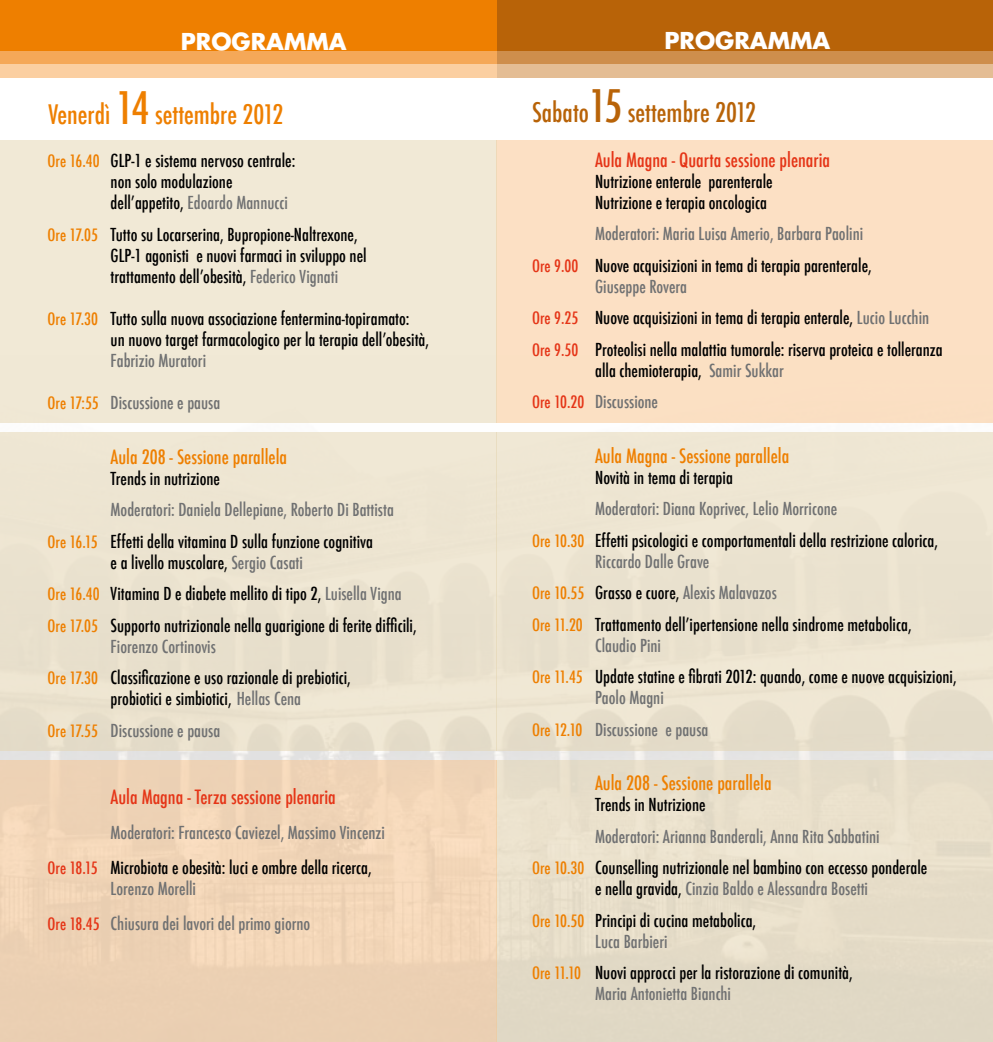
<style>
.page{position:relative;width:993px;height:1042px;background:#fff}
.page>*{position:absolute;margin:0;border:0;box-sizing:border-box;transform-origin:0 0}
.t1{font:500 condensed 26.25px "Futura";color:#ee7f00}
.t2{font:500 condensed 26.25px "Futura";color:#b86308}
.t3{font:700 22.75px "Futura LT";color:#fff}
.t4{font:500 condensed 19.25px "Futura";color:#ee7f00}
.t5{font:500 condensed 19.25px "Futura";color:#e53517}
.t6{font:500 condensed 17.5px/31.5px "Futura";color:#000}
.t7{font:500 condensed 17.5px/31.5px "Futura";color:#707172}
.s1{font-size:43.75px}
.s2{font-size:16.62px;color:#ee7f00}
.s3{color:#707172}
.s4{color:#000}
.s5{font-size:16.62px;color:#e53517}
</style>
<div class="page">
<div style="left:0;top:0;width:992px;height:51px;background:#b86308"></div>
<div style="left:0;top:51px;width:992px;height:13px;background:#ce8e4c"></div>
<div style="left:0;top:64px;width:992px;height:14px;background:#e4bd94"></div>
<div style="left:496px;top:432px;width:496px;height:319px;background:#ede4d1"></div>
<div style="left:496px;top:760px;width:496px;height:282px;background:#e5dcc8"></div>
<div style="left:496px;top:140px;width:496px;height:283px;background:#fce0c4"></div>
<div style="left:0;top:0;width:496px;height:51px;background:#ee7f00"></div>
<div style="left:0;top:51px;width:496px;height:13px;background:#f5a858"></div>
<div style="left:0;top:64px;width:496px;height:14px;background:#fbcfa1"></div>
<div style="left:0;top:760px;width:496px;height:282px;background:#eed2b5"></div>
<div style="left:0;top:432px;width:496px;height:318px;background:#ece4d0"></div>
<div style="left:0;top:140px;width:496px;height:283px;background:#f1e9d6"></div>
<h2 class="t3" style="left:181px;top:27px;width:167px">PROGRAMMA</h2>
<h1 class="t1" style="left:48px;top:97px;width:236px">Venerdì <span class="s1">14</span> settembre 2012</h1>
<p class="t6" style="left:111px;top:151px;width:186px;line-height:21px;text-indent:-63px"><span class="s2">Ore 16.40</span> GLP-1 e sistema nervoso centrale: non solo modulazione dell’appetito, <span class="s3">Edoardo Mannucci</span></p>
<p class="t6" style="left:111px;top:224px;width:257px;line-height:21px;text-indent:-63px"><span class="s2">Ore 17.05</span> Tutto su Locarserina, Bupropione-Naltrexone,<br>GLP-1 agonisti e nuovi farmaci in sviluppo nel trattamento dell’obesità, <span class="s3">Federico Vignati</span></p>
<p class="t6" style="left:111px;top:308px;width:320px;line-height:21px;text-indent:-63px"><span class="s2">Ore 17.30</span> Tutto sulla nuova associazione fentermina-topiramato:<br>un nuovo target farmacologico per la terapia dell’obesità,</p>
<p class="t7" style="left:111px;top:345px;width:97px">Fabrizio Muratori</p>
<p class="t7" style="left:48px;top:387px;width:174px"><span class="s2">Ore 17:55</span> Discussione e pausa</p>
<p class="t4" style="left:111px;top:444px;width:178px">Aula 208 - Sessione parallela</p>
<p class="t6" style="left:111px;top:462px;width:111px">Trends in nutrizione</p>
<p class="t7" style="left:48px;top:494px;width:348px;text-indent:63px">Moderatori: Daniela Dellepiane, Roberto Di Battista<br><span class="s2">Ore 16.15</span> <span class="s4">Effetti della vitamina D sulla funzione cognitiva</span></p>
<p class="t6" style="left:48px;top:546px;width:370px;text-indent:63px">e a livello muscolare, <span class="s3">Sergio Casati<br></span><span class="s2">Ore 16.40</span> Vitamina D e diabete mellito di tipo 2, <span class="s3">Luisella Vigna<br></span><span class="s2">Ore 17.05</span> Supporto nutrizionale nella guarigione di ferite difficili,</p>
<p class="t6" style="left:48px;top:630px;width:305px;text-indent:63px"><span class="s3">Fiorenzo Cortinovis<br></span><span class="s2">Ore 17.30</span> Classificazione e uso razionale di prebiotici,</p>
<p class="t7" style="left:48px;top:683px;width:255px;text-indent:63px"><span class="s4">probiotici e simbiotici,</span> Hellas Cena<br><span class="s2">Ore 17.55</span> Discussione e pausa</p>
<p class="t5" style="left:111px;top:784px;width:227px">Aula Magna - Terza sessione plenaria</p>
<p class="t7" style="left:48px;top:815px;width:339px;line-height:35px;text-indent:63px">Moderatori: Francesco Caviezel, Massimo Vincenzi<br><span class="s5">Ore 18.15</span> <span class="s4">Microbiota e obesità: luci e ombre della ricerca,</span></p>
<p class="t7" style="left:48px;top:871px;width:264px;line-height:35px;text-indent:63px">Lorenzo Morelli<br><span class="s5">Ore 18.45</span> Chiusura dei lavori del primo giorno</p>
<h2 class="t3" style="left:664px;top:25px;width:167px">PROGRAMMA</h2>
<h1 class="t2" style="left:532px;top:96px;width:225px">Sabato<span class="s1">15</span> settembre 2012</h1>
<p class="t5" style="left:595px;top:147px;width:236px">Aula Magna - Quarta sessione plenaria</p>
<p class="t6" style="left:595px;top:171px;width:179px;line-height:21px">Nutrizione enterale parenterale<br>Nutrizione e terapia oncologica</p>
<p class="t6" style="left:532px;top:218px;width:341px;text-indent:63px"><span class="s3">Moderatori: Maria Luisa Amerio, Barbara Paolini<br></span><span class="s5">Ore 9.00</span> Nuove acquisizioni in tema di terapia parenterale,</p>
<p class="t6" style="left:532px;top:270px;width:412px;text-indent:63px"><span class="s3">Giuseppe Rovera<br></span><span class="s5">Ore 9.25</span> Nuove acquisizioni in tema di terapia enterale, <span class="s3">Lucio Lucchin<br></span><span class="s5">Ore 9.50</span> Proteolisi nella malattia tumorale: riserva proteica e tolleranza</p>
<p class="t7" style="left:532px;top:354px;width:253px;text-indent:63px"><span class="s4">alla chemioterapia,</span> Samir Sukkar<br><span class="s5">Ore 10.20</span> Discussione</p>
<p class="t4" style="left:595px;top:443px;width:195px">Aula Magna - Sessione parallela</p>
<p class="t6" style="left:595px;top:462px;width:139px">Novità in tema di terapia</p>
<p class="t6" style="left:532px;top:493px;width:407px;text-indent:63px"><span class="s3">Moderatori: Diana Koprivec, Lelio Morricone<br></span><span class="s2">Ore 10.30</span> Effetti psicologici e comportamentali della restrizione calorica,</p>
<p class="t6" style="left:532px;top:546px;width:381px;text-indent:63px"><span class="s3">Riccardo Dalle Grave<br></span><span class="s2">Ore 10.55</span> Grasso e cuore, <span class="s3">Alexis Malavazos<br></span><span class="s2">Ore 11.20</span> Trattamento dell’ipertensione nella sindrome metabolica,</p>
<p class="t6" style="left:532px;top:630px;width:426px;text-indent:63px"><span class="s3">Claudio Pini<br></span><span class="s2">Ore 11.45</span> Update statine e fibrati 2012: quando, come e nuove acquisizioni,</p>
<p class="t7" style="left:532px;top:682px;width:178px;text-indent:63px">Paolo Magni<br><span class="s2">Ore 12.10</span> Discussione e pausa</p>
<p class="t4" style="left:595px;top:771px;width:178px">Aula 208 - Sessione parallela</p>
<p class="t6" style="left:595px;top:789px;width:112px">Trends in Nutrizione</p>
<p class="t6" style="left:532px;top:821px;width:396px;text-indent:63px"><span class="s3">Moderatori: Arianna Banderali, Anna Rita Sabbatini<br></span><span class="s2">Ore 10.30</span> Counselling nutrizionale nel bambino con eccesso ponderale</p>
<p class="t6" style="left:532px;top:873px;width:337px;text-indent:63px">e nella gravida, <span class="s3">Cinzia Baldo e Alessandra Bosetti<br></span><span class="s2">Ore 10.50</span> Principi di cucina metabolica,</p>
<p class="t6" style="left:532px;top:926px;width:322px;text-indent:63px"><span class="s3">Luca Barbieri<br></span><span class="s2">Ore 11.10</span> Nuovi approcci per la ristorazione di comunità,</p>
<p class="t7" style="left:595px;top:978px;width:137px">Maria Antonietta Bianchi</p>
</div>
